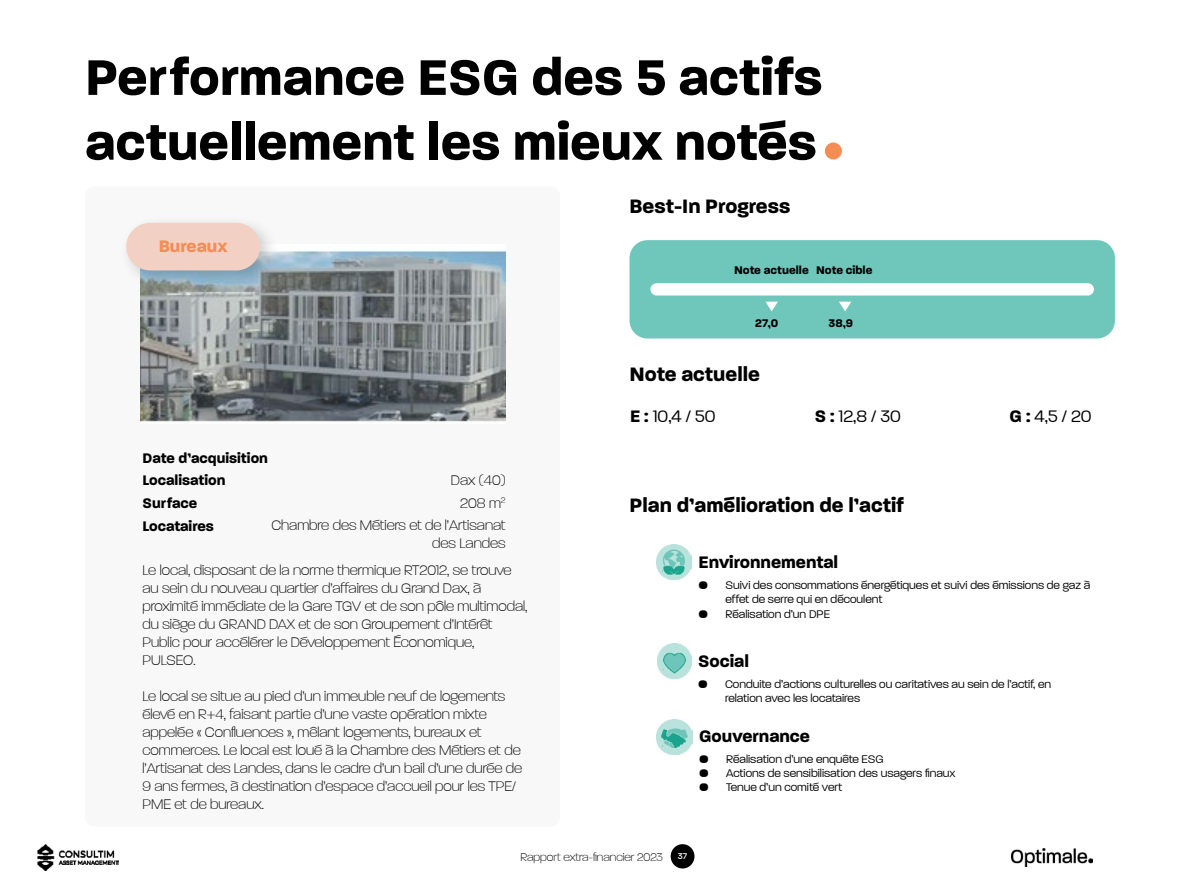
<style>
.page{position:relative;width:1200px;height:893px;background:#fff}
.page>*{position:absolute;margin:0;border:0;box-sizing:border-box;transform-origin:0 0}
.t1{font:700 54px/64.8px "Paralucent";color:#000}
.t2{font:700 21px "Paralucent";color:#000}
.t3{font:700 18px "Paralucent";color:#000}
.t4{font:300 18px "Paralucent";color:#000}
.t5{font:700 18px "Paralucent";color:#f58c54}
.t6{font:200 15px/18px "Paralucent";color:#000}
.t7{font:700 15px/22.6px "Paralucent";color:#000}
.t8{font:300 12px/14.4px "Paralucent";color:#000}
.t9{font:700 12px "Paralucent";color:#000}
.t10{font:200 12px "Paralucent";color:#000}
.t11{font:500 9px "Paralucent";color:#fff}
.s1{font-weight:700}
</style>
<div class="page">
<div style="left:671px;top:844px;width:23px;height:24px;background:#000;border-radius:50%"></div>
<img style="left:1012px;top:848px;width:80px;height:18px">
<img style="left:37px;top:844px;width:82px;height:26px">
<div style="left:85px;top:186px;width:475px;height:641px;background:#f8f8f8;border-radius:10px"></div>
<img style="left:141px;top:251px;width:365px;height:171px">
<div style="left:118px;top:215px;width:162px;height:75px;background:#000;opacity:.19"></div>
<div style="left:126px;top:223px;width:134px;height:47px;background:#f2d1c4;border-radius:24px"></div>
<div style="left:630px;top:240px;width:485px;height:99px;background:#6fc6ba;border-radius:18px"></div>
<div style="left:650px;top:283px;width:444px;height:12px;background:#fff;border-radius:6px"></div>
<svg style="left:765px;top:302px;width:13px;height:9px"></svg>
<svg style="left:839px;top:302px;width:12px;height:9px"></svg>
<img style="left:657px;top:544px;width:35px;height:36px">
<img style="left:657px;top:644px;width:35px;height:34px">
<img style="left:657px;top:719px;width:35px;height:36px">
<div style="left:825px;top:142px;width:17px;height:17px;background:#f58c54;border-radius:50%"></div>
<h1 class="t1" style="left:85px;top:45px;width:739px">Performance ESG des 5 actifs actuellement les mieux notés</h1>
<p class="t5" style="left:159px;top:236px;width:70px">Bureaux</p>
<p class="t7" style="left:143px;top:446px;width:127px">Date d’acquisition<br>Localisation</p>
<p class="t6" style="left:451px;top:471px;width:56px">Dax (40)</p>
<p class="t7" style="left:143px;top:492px;width:56px">Surface</p>
<p class="t6" style="left:460px;top:494px;width:47px">208 m<sup>2</sup></p>
<p class="t7" style="left:143px;top:514px;width:73px">Locataires</p>
<p class="t6" style="left:271px;top:517px;width:236px;text-align:right">Chambre des Métiers et de l’Artisanat des Landes</p>
<p class="t6" style="left:143px;top:561px;width:386px">Le local, disposant de la norme thermique RT2012, se trouve au sein du nouveau quartier d’affaires du Grand Dax, à proximité immédiate de la Gare TGV et de son pôle multimodal, du siège du GRAND DAX et de son Groupement d’Intérêt Public pour accélérer le Développement Économique, PULSEO.</p>
<p class="t6" style="left:143px;top:687px;width:381px">Le local se situe au pied d’un immeuble neuf de logements élevé en R+4, faisant partie d’une vaste opération mixte appelée « Confluences », mêlant logements, bureaux et commerces. Le local est loué à la Chambre des Métiers et de l’Artisanat des Landes, dans le cadre d’un bail d’une durée de 9 ans fermes, à destination d’espace d’accueil pour les TPE/ PME et de bureaux.</p>
<h2 class="t2" style="left:630px;top:193px;width:162px">Best-In Progress</h2>
<p class="t9" style="left:734px;top:263px;width:140px">Note actuelle Note cible</p>
<p class="t9" style="left:755px;top:316px;width:25px">27,0</p>
<p class="t9" style="left:829px;top:316px;width:26px">38,9</p>
<h2 class="t2" style="left:630px;top:361px;width:132px">Note actuelle</h2>
<p class="t4" style="left:630px;top:406px;width:87px"><span class="s1">E :</span> 10,4 / 50</p>
<p class="t4" style="left:815px;top:406px;width:88px"><span class="s1">S :</span> 12,8 / 30</p>
<p class="t4" style="left:1010px;top:406px;width:84px"><span class="s1">G :</span> 4,5 / 20</p>
<h2 class="t2" style="left:630px;top:492px;width:276px">Plan d’amélioration de l’actif</h2>
<p class="t3" style="left:699px;top:552px;width:141px">Environnemental</p>
<p class="t8" style="left:726px;top:578px;width:366px;text-indent:-27px">• Suivi des consommations énergétiques et suivi des émissions de gaz à effet de serre qui en découlent</p>
<p class="t8" style="left:699px;top:607px;width:133px">• Réalisation d’un DPE</p>
<p class="t3" style="left:698px;top:651px;width:52px">Social</p>
<p class="t8" style="left:725px;top:677px;width:328px;text-indent:-27px">• Conduite d’actions culturelles ou caritatives au sein de l’actif, en relation avec les locataires</p>
<p class="t3" style="left:699px;top:725px;width:112px">Gouvernance</p>
<p class="t8" style="left:699px;top:751px;width:186px">• Réalisation d’une enquête ESG</p>
<p class="t8" style="left:699px;top:766px;width:258px">• Actions de sensibilisation des usagers finaux</p>
<p class="t8" style="left:699px;top:780px;width:145px">• Tenue d’un comité vert</p>
<p class="t10" style="left:520px;top:850px;width:144px">Rapport extra-financier 2023</p>
<p class="t11" style="left:678px;top:851px;width:11px">37</p>
</div>
